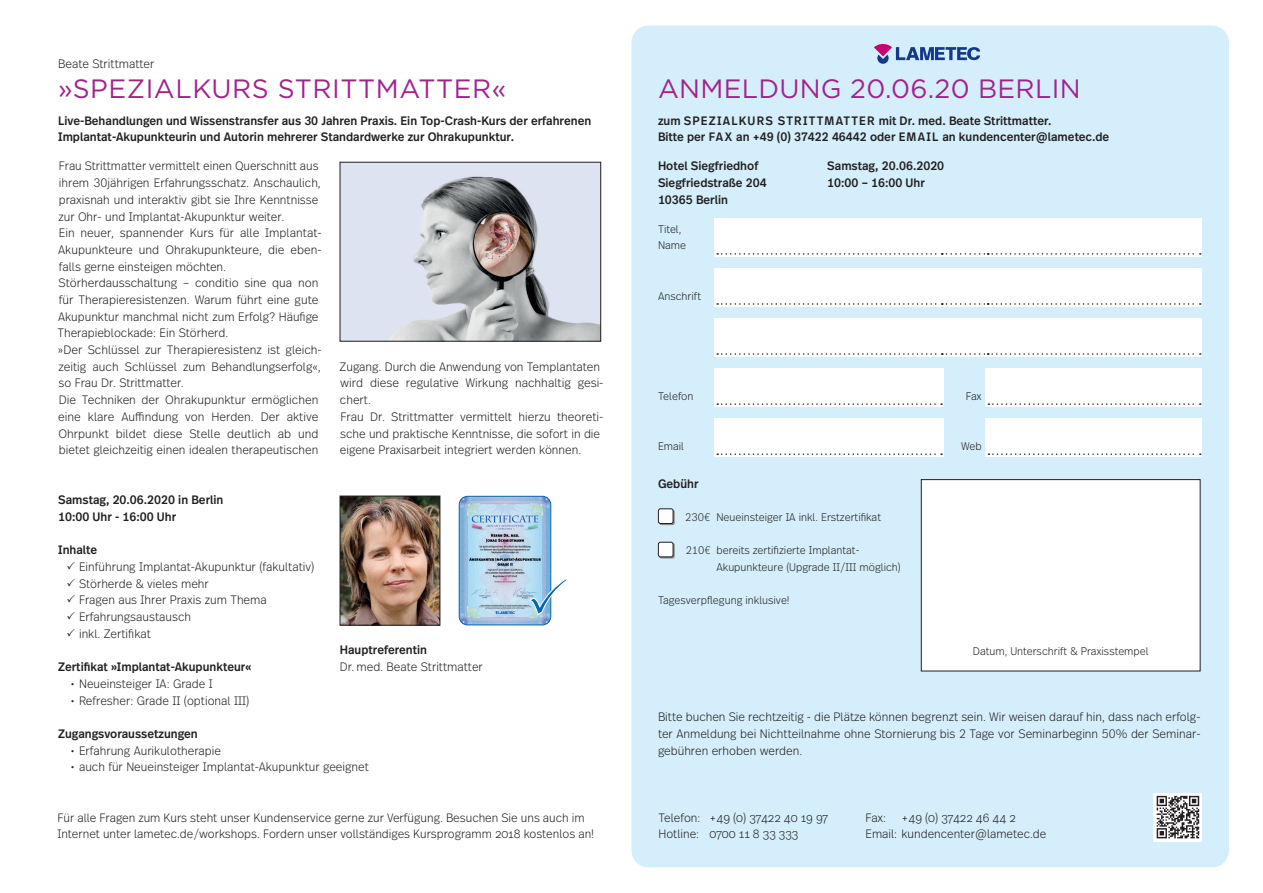
<style>
.page{position:relative;width:1263px;height:893px;background:#fff}
.page>*{position:absolute;margin:0;border:0;box-sizing:border-box;transform-origin:0 0}
.t1{font:26.55px "Gotham HTF";letter-spacing:.01em;color:#a2238e}
.t2{font:300 12.15px/16.6px "Real Text Pro";color:#231f20;scale:.95 1}
.t3{font:300 12.15px/16.6px "Real Text Pro";color:#231f20;scale:.94 1}
.t4{font:500 12.15px/16.6px "Real Text Pro";color:#231f20;scale:.95 1}
.t5{font:300 11.1px/16.6px "Real Text Pro";color:#231f20;scale:.95 1}
</style>
<div class="page">
<div style="left:631px;top:26px;width:598px;height:841px;background:#d4effb;border-radius:17px"></div>
<svg style="left:1154px;top:793px;width:48px;height:48px"></svg>
<svg style="left:1157px;top:796px;width:42px;height:42px;background:#8e8c8d"></svg>
<div style="left:714px;top:218px;width:488px;height:38px;background:#fff"></div>
<div style="left:714px;top:268px;width:488px;height:39px;background:#fff"></div>
<div style="left:714px;top:319px;width:488px;height:38px;background:#fff"></div>
<div style="left:714px;top:368px;width:229px;height:39px;background:#fff"></div>
<div style="left:985px;top:368px;width:217px;height:39px;background:#fff"></div>
<div style="left:714px;top:418px;width:229px;height:39px;background:#fff"></div>
<div style="left:985px;top:418px;width:217px;height:38px;background:#fff"></div>
<div style="left:921px;top:480px;width:279px;height:191px;background:#fff"></div>
<svg style="left:874px;top:43px;width:106px;height:21px"></svg>
<img style="left:342px;top:498px;width:96px;height:125px">
<div style="left:340px;top:496px;width:100px;height:129px;border:1px solid #231f20"></div>
<img style="left:342px;top:164px;width:257px;height:175px">
<div style="left:340px;top:162px;width:261px;height:179px;border:1px solid #231f20"></div>
<img style="left:459px;top:496px;width:92px;height:129px">
<div style="left:459px;top:496px;width:92px;height:129px;border:1px solid #0166b3;border-radius:8px"></div>
<svg style="left:528px;top:578px;width:39px;height:38px"></svg>
<div style="left:921px;top:479px;width:279px;height:192px;border:1px solid #231f20"></div>
<svg style="left:717px;top:453px;width:225px;height:2px"></svg>
<svg style="left:988px;top:453px;width:213px;height:2px"></svg>
<svg style="left:717px;top:403px;width:225px;height:2px"></svg>
<svg style="left:988px;top:403px;width:213px;height:2px"></svg>
<svg style="left:717px;top:353px;width:484px;height:2px"></svg>
<svg style="left:717px;top:253px;width:484px;height:2px"></svg>
<svg style="left:717px;top:303px;width:484px;height:2px"></svg>
<svg style="left:659px;top:510px;width:16px;height:15px"></svg>
<div style="left:658px;top:509px;width:15px;height:14px;background:#fff;border-radius:2px"></div>
<div style="left:658px;top:508px;width:15px;height:16px;border:1px solid #231f20;border-radius:2px"></div>
<svg style="left:659px;top:543px;width:16px;height:15px"></svg>
<div style="left:658px;top:542px;width:15px;height:15px;background:#fff;border-radius:2px"></div>
<div style="left:658px;top:542px;width:15px;height:15px;border:1px solid #231f20;border-radius:2px"></div>
<p class="t2" style="left:58px;top:54px;width:103px">Beate Strittmatter</p>
<h1 class="t1" style="left:58px;top:74px;width:450px">»SPEZIALKURS STRITTMATTER«</h1>
<p class="t4" style="left:58px;top:111px;width:563px">Live-Behandlungen und Wissenstransfer aus 30 Jahren Praxis. Ein Top-Crash-Kurs der erfahrenen<br>Implantat-Akupunkteurin und Autorin mehrerer Standardwerke zur Ohrakupunktur.</p>
<p class="t3" style="left:57px;top:157px;width:283px">Frau Strittmatter vermittelt einen Querschnitt aus ihrem 30jährigen Erfahrungsschatz. Anschaulich, praxisnah und interaktiv gibt sie Ihre Kenntnisse zur Ohr- und Implantat-Akupunktur weiter.<br>Ein neuer, spannender Kurs für alle Implantat-Akupunkteure und Ohrakupunkteure, die eben&shy;falls gerne einsteigen möchten.<br>Störherdausschaltung – conditio sine qua non für Therapieresistenzen. Warum führt eine gute Akupunktur manchmal nicht zum Erfolg? Häufige Therapieblockade: Ein Störherd.<br>»Der Schlüssel zur Therapieresistenz ist gleich&shy;zeitig auch Schlüssel zum Behandlungserfolg«, so Frau Dr. Strittmatter.<br>Die Techniken der Ohrakupunktur ermöglichen eine klare Auffindung von Herden. Der aktive Ohrpunkt bildet diese Stelle deutlich ab und bietet gleichzeitig einen idealen therapeutischen</p>
<p class="t4" style="left:58px;top:491px;width:175px">Samstag, 20.06.2020 in Berlin<br>10:00 Uhr - 16:00 Uhr</p>
<p class="t4" style="left:58px;top:541px;width:43px">Inhalte</p>
<p class="t2" style="left:79px;top:557px;width:249px">Einführung Implantat-Akupunktur (fakultativ)<br>Störherde &amp; vieles mehr<br>Fragen aus Ihrer Praxis zum Thema<br>Erfahrungsaustausch<br>inkl. Zertifikat</p>
<p class="t4" style="left:58px;top:658px;width:205px">Zertifikat »Implantat-Akupunkteur«</p>
<p class="t2" style="left:71px;top:674px;width:151px">• Neueinsteiger IA: Grade I</p>
<p class="t2" style="left:71px;top:691px;width:189px">• Refresher: Grade II (optional III)</p>
<p class="t2" style="left:340px;top:357px;width:279px">Zugang. Durch die Anwendung von Templantaten wird diese regulative Wirkung nachhaltig gesi&shy;chert.<br>Frau Dr. Strittmatter vermittelt hierzu theoreti&shy;sche und praktische Kenntnisse, die sofort in die eigene Praxisarbeit integriert werden können.</p>
<p class="t4" style="left:340px;top:641px;width:93px">Hauptreferentin</p>
<p class="t2" style="left:340px;top:658px;width:152px">Dr. med. Beate Strittmatter</p>
<p class="t4" style="left:58px;top:724px;width:148px">Zugangsvoraussetzungen</p>
<p class="t2" style="left:71px;top:741px;width:160px">• Erfahrung Aurikulotherapie</p>
<p class="t2" style="left:71px;top:758px;width:315px">• auch für Neueinsteiger Implantat-Akupunktur geeignet</p>
<h1 class="t1" style="left:658px;top:74px;width:424px">ANMELDUNG 20.06.20 BERLIN</h1>
<p class="t4" style="left:658px;top:111px;width:477px">zum SPEZIALKURS STRITTMATTER mit Dr. med. Beate Strittmatter.<br>Bitte per FAX an +49 (0) 37422 46442 oder EMAIL an kundencenter@lametec.de</p>
<p class="t4" style="left:658px;top:157px;width:107px">Hotel Siegfriedhof</p>
<p class="t4" style="left:827px;top:157px;width:125px">Samstag, 20.06.2020</p>
<p class="t4" style="left:658px;top:174px;width:116px">Siegfriedstraße 204</p>
<p class="t4" style="left:827px;top:174px;width:104px">10:00 – 16:00 Uhr</p>
<p class="t4" style="left:658px;top:190px;width:75px">10365 Berlin</p>
<p class="t5" style="left:658px;top:220px;width:31px">Titel,<br>Name</p>
<p class="t5" style="left:658px;top:286px;width:47px">Anschrift</p>
<p class="t5" style="left:658px;top:387px;width:39px">Telefon</p>
<p class="t5" style="left:966px;top:387px;width:18px">Fax</p>
<p class="t5" style="left:658px;top:437px;width:29px">Email</p>
<p class="t5" style="left:961px;top:437px;width:23px">Web</p>
<p class="t4" style="left:658px;top:474px;width:44px">Gebühr</p>
<p class="t5" style="left:685px;top:508px;width:208px">230€ Neueinsteiger IA inkl. Erstzertifikat</p>
<p class="t5" style="left:716px;top:541px;width:195px;text-indent:-31px">210€ bereits zertifizierte Implantat-<br>Akupunkteure (Upgrade II/III möglich)</p>
<p class="t5" style="left:658px;top:591px;width:140px">Tagesverpflegung inklusive!</p>
<p class="t5" style="left:973px;top:641px;width:187px">Datum, Unterschrift &amp; Praxisstempel</p>
<p class="t2" style="left:658px;top:708px;width:572px;text-align:justify">Bitte buchen Sie rechtzeitig - die Plätze können begrenzt sein. Wir weisen darauf hin, dass nach erfolg&shy;ter Anmeldung bei Nichtteilnahme ohne Stornierung bis 2 Tage vor Seminarbeginn 50% der Seminar&shy;gebühren erhoben werden.</p>
<p class="t2" style="left:57px;top:809px;width:567px;line-height:15.8px">Für alle Fragen zum Kurs steht unser Kundenservice gerne zur Verfügung. Besuchen Sie uns auch im<br>Internet unter lametec.de/workshops. Fordern unser vollständiges Kursprogramm 2018 kostenlos an!</p>
<p class="t2" style="left:658px;top:808px;width:180px">Telefon: +49 (0) 37422 40 19 97</p>
<p class="t2" style="left:865px;top:808px;width:23px">Fax:</p>
<p class="t2" style="left:901px;top:808px;width:122px">+49 (0) 37422 46 44 2</p>
<p class="t2" style="left:658px;top:824px;width:149px">Hotline: 0700 11 8 33 333</p>
<p class="t2" style="left:865px;top:824px;width:192px">Email: kundencenter@lametec.de</p>
</div>
